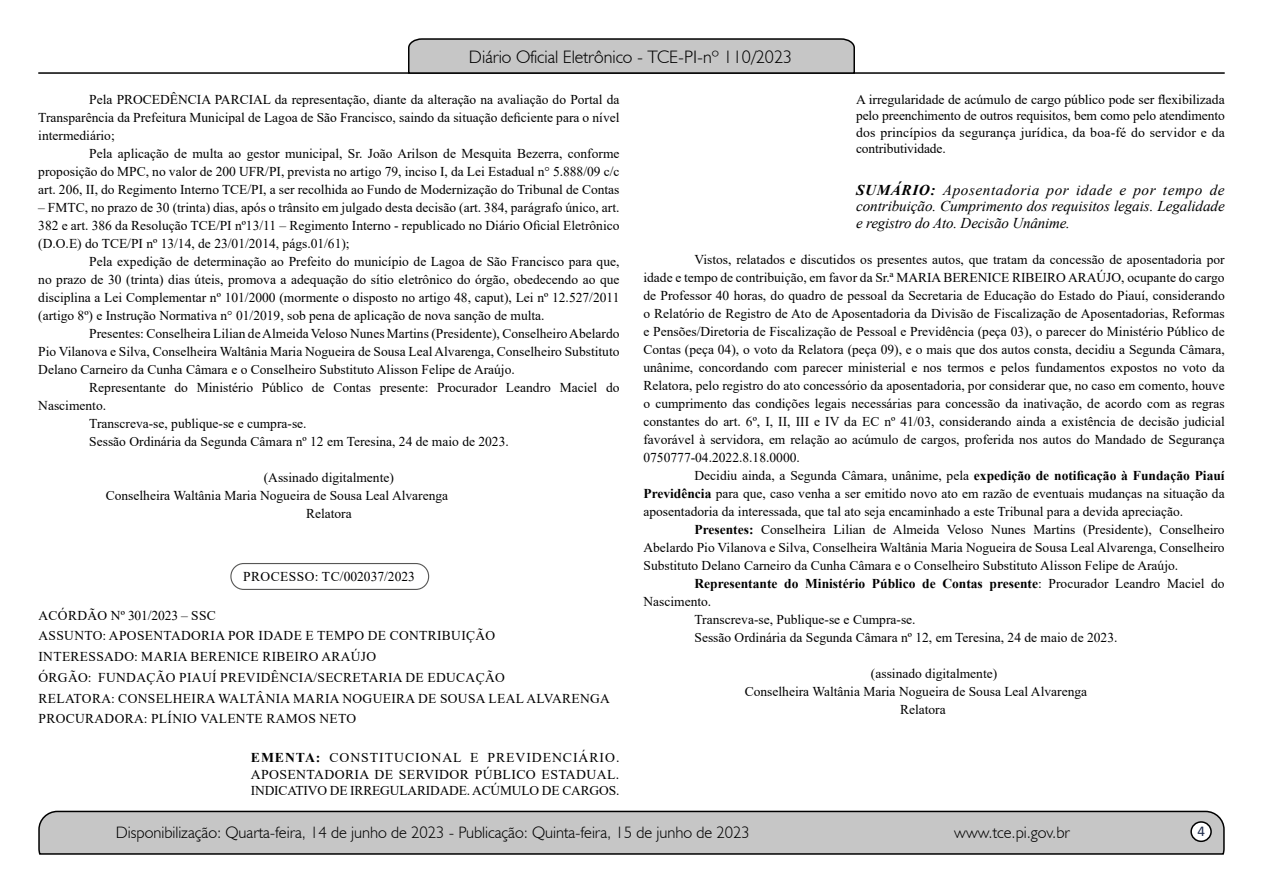
<style>
.page{position:relative;width:1263px;height:893px;background:#fff}
.page>*{position:absolute;margin:0;border:0;box-sizing:border-box;transform-origin:0 0}
.t1{font:300 18px "Humanist 521 BT";color:#000}
.t2{font:300 16.5px "Humanist 521 BT";color:#000}
.t3{font:italic 15px/16.5px "Times New Roman";letter-spacing:-.01em;color:#000;text-align:justify}
.t4{font:15px "Calibri";color:#212d4c}
.t5{font:13.5px/18px "Times New Roman";color:#000;text-align:justify}
.t6{font:13.5px/20.7px "Times New Roman";letter-spacing:.025em;color:#000}
.t7{font:700 13.5px "Times New Roman";color:#000}
.t8{font:13.5px "Times New Roman";letter-spacing:.02em;color:#000}
.s1{font-weight:700}
.s2{font-weight:400}
</style>
<div class="page">
<svg style="left:38px;top:810px;width:1187px;height:45px;background:#b9b9b9"></svg>
<div style="left:1191px;top:822px;width:20px;height:19px;background:#fff;border-radius:50%"></div>
<div style="left:1190px;top:821px;width:22px;height:21px;border:2px solid #000;border-radius:50%"></div>
<hr style="left:38px;top:72px;width:1187px;height:2px;background:#000">
<svg style="left:407px;top:38px;width:449px;height:36px;background:#b4b4b4"></svg>
<div style="left:230px;top:563px;width:199px;height:27px;border:1px solid #575756;border-radius:13px"></div>
<h1 class="t1" style="left:469px;top:46px;width:325px">Diário Oficial Eletrônico - TCE-PI-nº 110/2023</h1>
<p class="t5" style="left:38px;top:90px;width:583px;text-indent:51px">Pela PROCEDÊNCIA PARCIAL da representação, diante da alteração na avaliação do Portal da Transparência da Prefeitura Municipal de Lagoa de São Francisco, saindo da situação deficiente para o nível intermediário;</p>
<p class="t5" style="left:38px;top:144px;width:583px;text-indent:51px">Pela aplicação de multa ao gestor municipal, Sr. João Arilson de Mesquita Bezerra, conforme proposição do MPC, no valor de 200 UFR/PI, prevista no artigo 79, inciso I, da Lei Estadual n° 5.888/09 c/c art. 206, II, do Regimento Interno TCE/PI, a ser recolhida ao Fundo de Modernização do Tribunal de Contas</p>
<p class="t5" style="left:38px;top:198px;width:583px">– FMTC, no prazo de 30 (trinta) dias, após o trânsito em julgado desta decisão (art. 384, parágrafo único, art.<br>382 e art. 386 da Resolução TCE/PI nº13/11 – Regimento Interno - republicado no Diário Oficial Eletrônico (D.O.E) do TCE/PI nº 13/14, de 23/01/2014, págs.01/61);</p>
<p class="t5" style="left:38px;top:252px;width:583px;text-indent:51px">Pela expedição de determinação ao Prefeito do município de Lagoa de São Francisco para que, no prazo de 30 (trinta) dias úteis, promova a adequação do sítio eletrônico do órgão, obedecendo ao que disciplina a Lei Complementar nº 101/2000 (mormente o disposto no artigo 48, caput), Lei nº 12.527/2011 (artigo 8º) e Instrução Normativa n° 01/2019, sob pena de aplicação de nova sanção de multa.</p>
<p class="t5" style="left:38px;top:324px;width:583px;text-indent:51px">Presentes: Conselheira Lilian de Almeida Veloso Nunes Martins (Presidente), Conselheiro Abelardo Pio Vilanova e Silva, Conselheira Waltânia Maria Nogueira de Sousa Leal Alvarenga, Conselheiro Substituto Delano Carneiro da Cunha Câmara e o Conselheiro Substituto Alisson Felipe de Araújo.</p>
<p class="t5" style="left:89px;top:378px;width:532px">Representante do Ministério Público de Contas presente: Procurador Leandro Maciel do</p>
<p class="t5" style="left:38px;top:396px;width:69px">Nascimento.</p>
<p class="t5" style="left:89px;top:414px;width:219px">Transcreva-se, publique-se e cumpra-se.</p>
<p class="t5" style="left:89px;top:432px;width:421px">Sessão Ordinária da Segunda Câmara nº 12 em Teresina, 24 de maio de 2023.</p>
<p class="t5" style="left:264px;top:468px;width:132px">(Assinado digitalmente)</p>
<p class="t5" style="left:106px;top:486px;width:344px">Conselheira Waltânia Maria Nogueira de Sousa Leal Alvarenga</p>
<p class="t5" style="left:306px;top:504px;width:47px">Relatora</p>
<p class="t5" style="left:856px;top:91px;width:370px;line-height:16.5px">A irregularidade de acúmulo de cargo público pode ser flexibilizada pelo preenchimento de outros requisitos, bem como pelo atendimento dos princípios da segurança jurídica, da boa-fé do servidor e da contributividade.</p>
<p class="t3" style="left:856px;top:181px;width:370px"><span class="s1">SUMÁRIO:</span> Aposentadoria por idade e por tempo de contribuição. Cumprimento dos requisitos legais. Legalidade e registro do Ato. Decisão Unânime.</p>
<p class="t5" style="left:643px;top:250px;width:583px;text-indent:51px">Vistos, relatados e discutidos os presentes autos, que tratam da concessão de aposentadoria por idade e tempo de contribuição, em favor da Sr.ª MARIA BERENICE RIBEIRO ARAÚJO, ocupante do cargo de Professor 40 horas, do quadro de pessoal da Secretaria de Educação do Estado do Piauí, considerando o Relatório de Registro de Ato de Aposentadoria da Divisão de Fiscalização de Aposentadorias, Reformas e Pensões/Diretoria de Fiscalização de Pessoal e Previdência (peça 03), o parecer do Ministério Público de Contas (peça 04), o voto da Relatora (peça 09), e o mais que dos autos consta, decidiu a Segunda Câmara, unânime, concordando com parecer ministerial e nos termos e pelos fundamentos expostos no voto da Relatora, pelo registro do ato concessório da aposentadoria, por considerar que, no caso em comento, houve o cumprimento das condições legais necessárias para concessão da inativação, de acordo com as regras constantes do art. 6º, I, II, III e IV da EC nº 41/03, considerando ainda a existência de decisão judicial favorável à servidora, em relação ao acúmulo de cargos, proferida nos autos do Mandado de Segurança 0750777-04.2022.8.18.0000.</p>
<p class="t5" style="left:643px;top:466px;width:583px;text-indent:51px">Decidiu ainda, a Segunda Câmara, unânime, pela <span class="s1">expedição de notificação à Fundação Piauí Previdência</span> para que, caso venha a ser emitido novo ato em razão de eventuais mudanças na situação da aposentadoria da interessada, que tal ato seja encaminhado a este Tribunal para a devida apreciação.</p>
<p class="t5" style="left:643px;top:520px;width:583px;text-indent:51px"><span class="s1">Presentes:</span> Conselheira Lilian de Almeida Veloso Nunes Martins (Presidente), Conselheiro Abelardo Pio Vilanova e Silva, Conselheira Waltânia Maria Nogueira de Sousa Leal Alvarenga, Conselheiro Substituto Delano Carneiro da Cunha Câmara e o Conselheiro Substituto Alisson Felipe de Araújo.</p>
<p class="t7" style="left:694px;top:574px;width:532px">Representante do Ministério Público de Contas presente<span class="s2">: Procurador Leandro Maciel do</span></p>
<p class="t5" style="left:643px;top:592px;width:69px">Nascimento.</p>
<p class="t5" style="left:694px;top:610px;width:223px">Transcreva-se, Publique-se e Cumpra-se.</p>
<p class="t5" style="left:694px;top:628px;width:424px">Sessão Ordinária da Segunda Câmara nº 12, em Teresina, 24 de maio de 2023.</p>
<p class="t5" style="left:871px;top:664px;width:128px">(assinado digitalmente)</p>
<p class="t5" style="left:745px;top:682px;width:344px">Conselheira Waltânia Maria Nogueira de Sousa Leal Alvarenga</p>
<p class="t5" style="left:900px;top:700px;width:47px">Relatora</p>
<p class="t8" style="left:243px;top:567px;width:173px">PROCESSO: TC/002037/2023</p>
<p class="t6" style="left:38px;top:604px;width:573px">ACÓRDÃO Nº 301/2023 – SSC<br>ASSUNTO: APOSENTADORIA POR IDADE E TEMPO DE CONTRIBUIÇÃO<br>INTERESSADO: MARIA BERENICE RIBEIRO ARAÚJO<br>ÓRGÃO: FUNDAÇÃO PIAUÍ PREVIDÊNCIA/SECRETARIA DE EDUCAÇÃO<br>RELATORA: CONSELHEIRA WALTÂNIA MARIA NOGUEIRA DE SOUSA LEAL ALVARENGA PROCURADORA: PLÍNIO VALENTE RAMOS NETO</p>
<p class="t5" style="left:251px;top:749px;width:370px;line-height:16.5px"><span class="s1">EMENTA:</span> CONSTITUCIONAL E PREVIDENCIÁRIO.<br>APOSENTADORIA DE SERVIDOR PÚBLICO ESTADUAL.<br>INDICATIVO DE IRREGULARIDADE. ACÚMULO DE CARGOS.</p>
<p class="t2" style="left:116px;top:822px;width:635px">Disponibilização: Quarta-feira, 14 de junho de 2023 - Publicação: Quinta-feira, 15 de junho de 2023</p>
<p class="t2" style="left:954px;top:822px;width:117px">www.tce.pi.gov.br</p>
<p class="t4" style="left:1197px;top:821px;width:9px">4</p>
</div>
